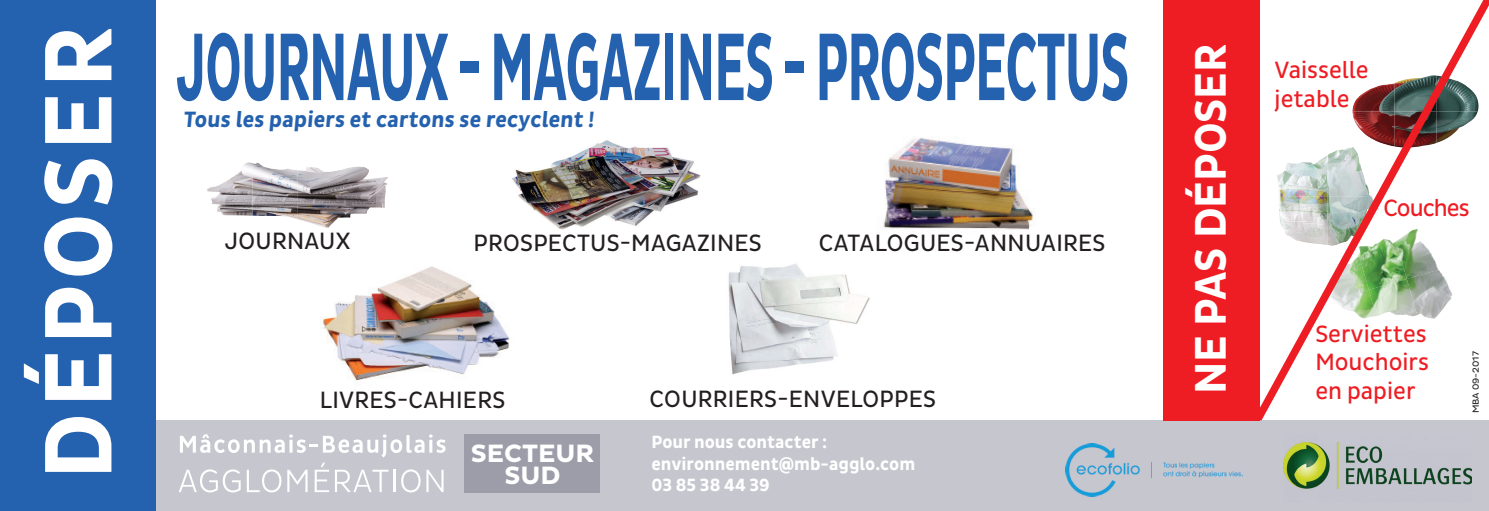
<style>
.page{position:relative;width:1489px;height:511px;background:#fff}
.page>*{position:absolute;margin:0;border:0;box-sizing:border-box;transform-origin:0 0}
.t1{font:700 97.5px "Pluto Sans Cond";letter-spacing:-.015em;color:#2461ae;scale:.55 1}
.t2{font:700 97.5px "Pluto Sans Cond";letter-spacing:.055em;color:#fff}
.t3{font:700 45px "Pluto Sans Cond";color:#fff}
.t4{font:700 25.5px/21px "Pluto Sans";color:#fff;text-align:center}
.t5{font:24px "Pluto Sans Cond";letter-spacing:.015em;color:#231f20}
.t6{font:24px/28.8px "Pluto Sans Cond";color:#ee1d23;text-align:justify}
.t7{font:24px "Pluto Sans Cond";letter-spacing:-.04em;color:#ee1d23}
.t8{font:700 22.5px "Pluto Sans Cond";color:#2461ae}
.t9{font:700 18px/21.6px "Pluto Sans Cond";color:#fff}
.t10{font:9px "Pluto Sans";color:#231f20}
</style>
<div class="page">
<img style="left:728px;top:264px;width:142px;height:111px">
<img style="left:207px;top:163px;width:39px;height:28px">
<img style="left:252px;top:162px;width:46px;height:57px">
<img style="left:298px;top:166px;width:90px;height:29px">
<img style="left:211px;top:195px;width:41px;height:20px">
<img style="left:298px;top:195px;width:45px;height:33px">
<img style="left:343px;top:195px;width:42px;height:22px">
<img style="left:323px;top:266px;width:187px;height:115px">
<img style="left:883px;top:138px;width:150px;height:92px">
<img style="left:512px;top:140px;width:189px;height:90px">
<div style="left:0;top:420px;width:1488px;height:90px;background:#c6c6cf"></div>
<img style="left:1283px;top:442px;width:188px;height:47px">
<div style="left:0;top:0;width:155px;height:510px;background:#2461ae"></div>
<div style="left:1163px;top:0;width:96px;height:420px;background:#ee1d23"></div>
<svg style="left:1247px;top:0;width:241px;height:421px"></svg>
<img style="left:1065px;top:443px;width:176px;height:52px">
<svg style="left:179px;top:434px;width:266px;height:58px"></svg>
<div style="left:464px;top:434px;width:136px;height:58px;background:#9d9da9"></div>
<h1 class="t2" style="left:23px;top:479px;width:453px;rotate:-90deg">DÉPOSER</h1>
<h1 class="t1" style="left:176px;top:12px;width:1733px">JOURNAUX - MAGAZINES - PROSPECTUS</h1>
<p class="t8" style="left:183px;top:106px;width:414px">Tous les papiers et cartons se recyclent !</p>
<p class="t5" style="left:225px;top:227px;width:127px">JOURNAUX</p>
<p class="t5" style="left:473px;top:229px;width:290px">PROSPECTUS-MAGAZINES</p>
<p class="t5" style="left:818px;top:229px;width:288px">CATALOGUES-ANNUAIRES</p>
<p class="t5" style="left:320px;top:385px;width:187px">LIVRES-CAHIERS</p>
<p class="t4" style="left:471px;top:443px;width:125px">SECTEUR<br>SUD</p>
<p class="t5" style="left:649px;top:385px;width:288px">COURRIERS-ENVELOPPES</p>
<p class="t9" style="left:651px;top:431px;width:265px">Pour nous contacter : environnement@mb-agglo.com<br>03 85 38 44 39</p>
<h2 class="t3" style="left:1184px;top:394px;width:352px;rotate:-90deg">NE PAS DÉPOSER</h2>
<p class="t6" style="left:1274px;top:56px;width:96px">Vaisselle jetable</p>
<p class="t7" style="left:1383px;top:194px;width:88px">Couches</p>
<p class="t6" style="left:1315px;top:319px;width:115px">Serviettes Mouchoirs en papier</p>
<p class="t10" style="left:1470px;top:413px;width:63px;rotate:-90deg">MBA 09-2017</p>
</div>
